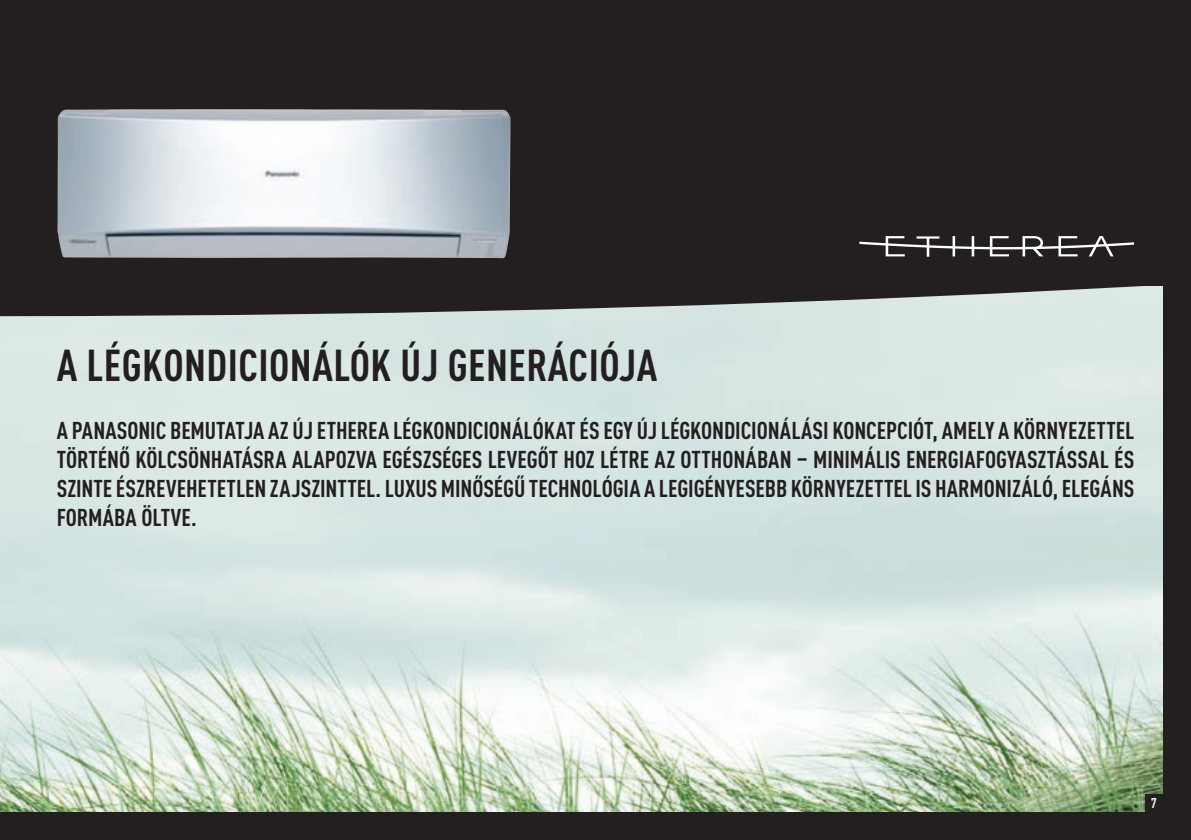
<style>
.page{position:relative;width:1191px;height:840px;background:#fff}
.page>*{position:absolute;margin:0;border:0;box-sizing:border-box;transform-origin:0 0}
._06_TITULARS_GRANS{font:700 condensed 44px "DIN Pro";letter-spacing:.01em;color:#231f20}
._06_INTROS{font:700 condensed 24px/29px "DIN Pro";letter-spacing:-.005em;color:#231f20;text-align:justify}
.t1{font:700 condensed 14px "DIN Pro";color:#fff}
</style>
<div class="page">
<div style="left:0;top:0;width:1191px;height:839px;background:#231f20"></div>
<img style="left:0;top:316px;width:1162px;height:495px">
<svg style="left:98px;top:117px;width:1065px;height:199px"></svg>
<div style="left:1144px;top:793px;width:18px;height:18px;background:#231f20"></div>
<img style="left:57px;top:109px;width:453px;height:149px">
<svg style="left:859px;top:236px;width:275px;height:20px"></svg>
<p class="_06_TITULARS_GRANS" style="left:57px;top:339px;width:602px">A LÉGKONDICIONÁLÓK ÚJ GENERÁCIÓJA</p>
<p class="_06_INTROS" style="left:57px;top:415px;width:1079px">A PANASONIC BEMUTATJA AZ ÚJ ETHEREA LÉGKONDICIONÁLÓKAT ÉS EGY ÚJ LÉGKONDICIONÁLÁSI KONCEPCIÓT, AMELY A KÖRNYEZETTEL TÖRTÉNŐ KÖLCSÖNHATÁSRA ALAPOZVA EGÉSZSÉGES LEVEGŐT HOZ LÉTRE AZ OTTHONÁBAN – MINIMÁLIS ENERGIAFOGYASZTÁSSAL ÉS SZINTE ÉSZREVEHETETLEN ZAJSZINTTEL. LUXUS MINŐSÉGŰ TECHNOLÓGIA A LEGIGÉNYESEBB KÖRNYEZETTEL IS HARMONIZÁLÓ, ELEGÁNS FORMÁBA ÖLTVE.</p>
<p class="t1" style="left:1151px;top:794px;width:7px">7</p>
</div>
